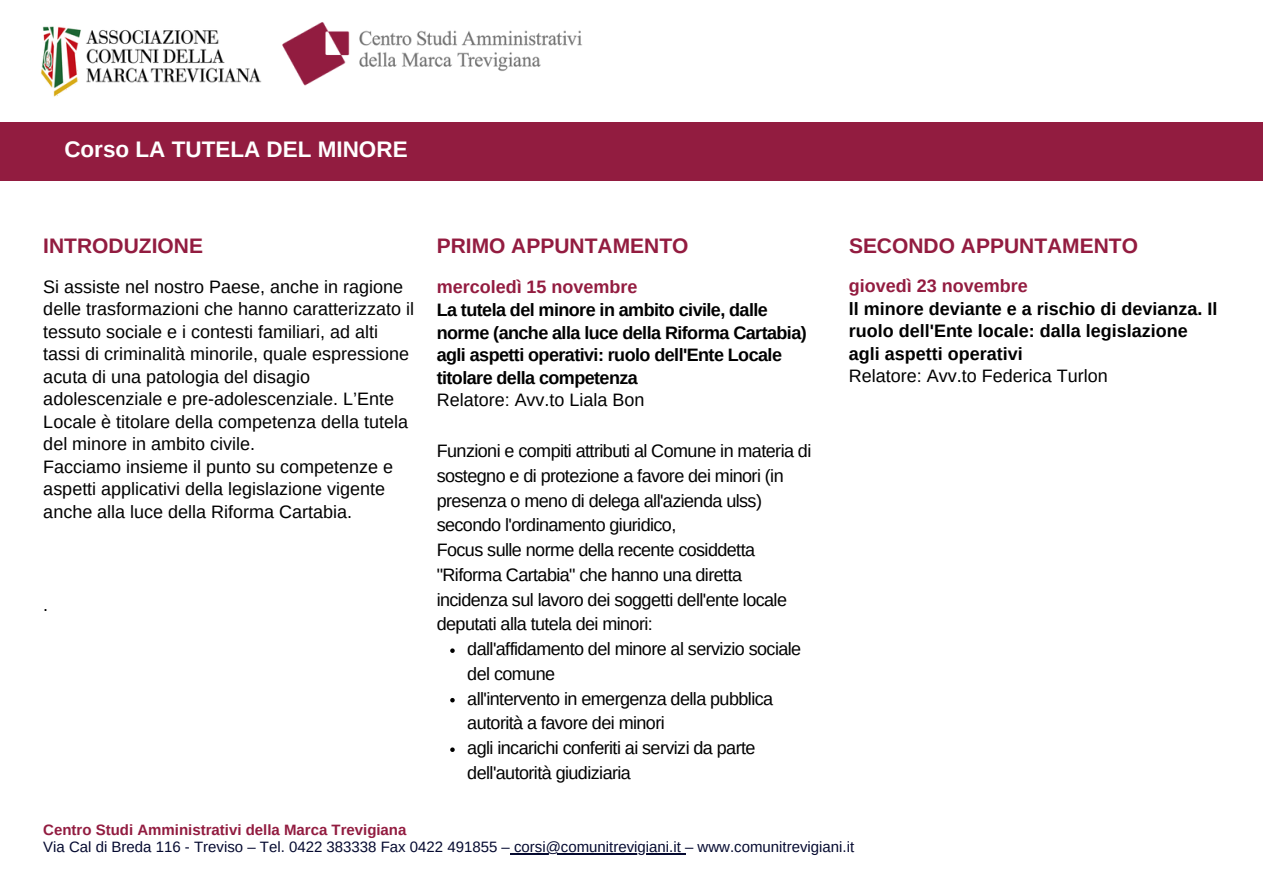
<style>
.page{position:relative;width:1263px;height:894px;background:#fff}
.page>*{position:absolute;margin:0;border:0;box-sizing:border-box;transform-origin:0 0}
.t1{font:700 22.5px "Arimo";color:#fff}
.t2{font:700 21px "Arimo";color:#931c40}
.t3{font:700 21px "Arimo";color:#921c40}
.t4{font:18px/24.8px "Arimo";letter-spacing:-.03em;color:#000}
.t5{font:18px/22.5px "Arimo";color:#000}
.t6{font:700 18px/22.5px "Arimo";letter-spacing:-.03em;color:#000}
.t7{font:700 18px/22.5px "Arimo";color:#000}
.t8{font:700 18px "Arimo";color:#931c40}
.t9{font:15px "Arimo";color:#050a30}
.t10{font:700 15px "Arimo";color:#921c40}
</style>
<div class="page">
<div style="left:1px;top:122px;width:1262px;height:58px;background:#921c40"></div>
<hr style="left:510px;top:852px;width:175px;height:1px;background:#050a30">
<svg style="left:450px;top:648px;width:5px;height:4px"></svg>
<svg style="left:450px;top:698px;width:5px;height:4px"></svg>
<svg style="left:450px;top:747px;width:5px;height:4px"></svg>
<img style="left:41px;top:26px;width:218px;height:71px">
<img style="left:259px;top:22px;width:323px;height:64px">
<p class="t1" style="left:64px;top:137px;width:345px">Corso LA TUTELA DEL MINORE</p>
<p class="t3" style="left:43px;top:234px;width:161px">INTRODUZIONE</p>
<p class="t5" style="left:43px;top:275px;width:372px">Si assiste nel nostro Paese, anche in ragione delle trasformazioni che hanno caratterizzato il tessuto sociale e i contesti familiari, ad alti tassi di criminalità minorile, quale espressione acuta di una patologia del disagio adolescenziale e pre-adolescenziale. L’Ente Locale è titolare della competenza della tutela del minore in ambito civile.</p>
<p class="t5" style="left:43px;top:455px;width:351px">Facciamo insieme il punto su competenze e aspetti applicativi della legislazione vigente anche alla luce della Riforma Cartabia.</p>
<p class="t4" style="left:43px;top:592px;width:6px">.</p>
<p class="t2" style="left:437px;top:234px;width:253px">PRIMO APPUNTAMENTO</p>
<p class="t8" style="left:437px;top:276px;width:202px">mercoledì 15 novembre</p>
<p class="t6" style="left:437px;top:299px;width:372px">La tutela del minore in ambito civile, dalle norme (anche alla luce della Riforma Cartabia) agli aspetti operativi: ruolo dell'Ente Locale titolare della competenza</p>
<p class="t5" style="left:437px;top:389px;width:209px">Relatore: Avv.to Liala Bon</p>
<p class="t4" style="left:437px;top:438px;width:376px">Funzioni e compiti attributi al Comune in materia di sostegno e di protezione a favore dei minori (in presenza o meno di delega all'azienda ulss) secondo l'ordinamento giuridico,</p>
<p class="t4" style="left:437px;top:537px;width:352px">Focus sulle norme della recente cosiddetta "Riforma Cartabia" che hanno una diretta incidenza sul lavoro dei soggetti dell'ente locale deputati alla tutela dei minori:</p>
<p class="t4" style="left:467px;top:636px;width:335px">dall'affidamento del minore al servizio sociale del comune</p>
<p class="t4" style="left:467px;top:685px;width:307px">all'intervento in emergenza della pubblica autorità a favore dei minori</p>
<p class="t4" style="left:467px;top:735px;width:290px">agli incarichi conferiti ai servizi da parte dell'autorità giudiziaria</p>
<p class="t2" style="left:849px;top:234px;width:291px">SECONDO APPUNTAMENTO</p>
<p class="t8" style="left:849px;top:276px;width:180px">giovedì 23 novembre</p>
<p class="t7" style="left:849px;top:297px;width:370px">ll minore deviante e a rischio di devianza. Il ruolo dell'Ente locale: dalla legislazione agli aspetti operativi</p>
<p class="t5" style="left:849px;top:365px;width:260px">Relatore: Avv.to Federica Turlon</p>
<p class="t10" style="left:43px;top:821px;width:365px">Centro Studi Amministrativi della Marca Trevigiana</p>
<p class="t9" style="left:43px;top:838px;width:812px">Via Cal di Breda 116 - Treviso – Tel. 0422 383338 Fax 0422 491855 – corsi@comunitrevigiani.it – www.comunitrevigiani.it</p>
</div>
